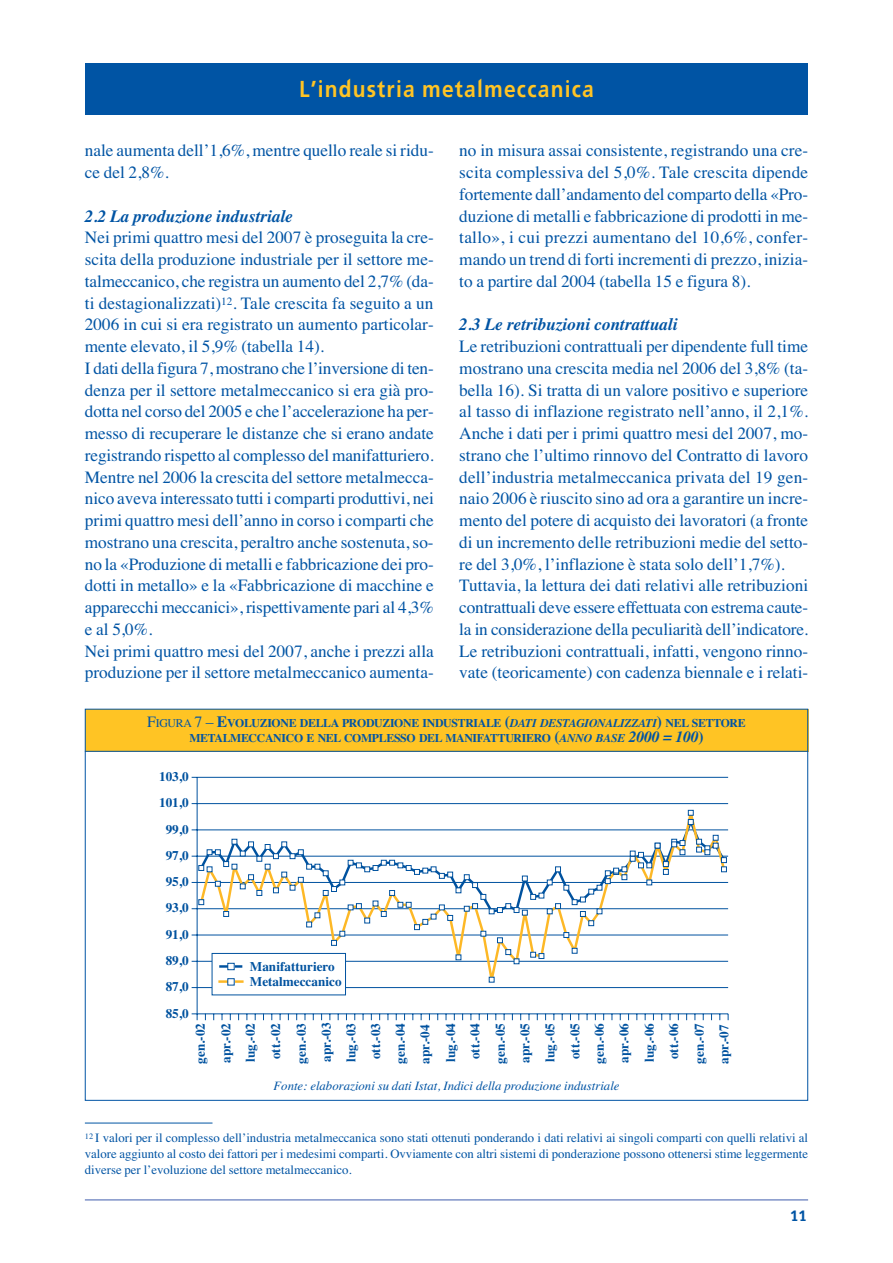
<style>
.page{position:relative;width:893px;height:1263px;background:#fff}
.page>*{position:absolute;margin:0;border:0;box-sizing:border-box;transform-origin:0 0}
.t1{font:23.1px "Freeway Demi";letter-spacing:.055em;color:#ffc424;scale:.91 1}
.t2{font:17.25px/21.8px "Times";color:#0054a4}
.t3{font:italic 700 17.25px "Times";color:#0054a4}
.t4{font:15px "Freeway Demi";color:#0054a4}
.t5{font:700 13.2px/24.9px "Times";color:#00529f;text-align:center}
.t6{font:12.75px/15.8px "Times";color:#0054a4;text-align:justify}
.t7{font:italic 12.75px "Times";color:#0054a4}
.t8{font:700 11.85px/15px "Times";letter-spacing:-.025em;color:#0054a4;text-align:center}
.s1{font-weight:400;font-size:15.75px}
.s2{font-weight:400}
.s3{font-size:15.75px}
.s4{font-style:italic}
.s5{font-style:italic;font-size:15.75px}
</style>
<div class="page">
<hr style="left:85px;top:1199px;width:723px;height:2px;background:#8093c8">
<div style="left:85px;top:709px;width:723px;height:42px;background:#ffc424"></div>
<hr style="left:192px;top:1013px;width:536px;height:1px;background:#00529f">
<hr style="left:197px;top:777px;width:1px;height:237px;background:#00529f">
<hr style="left:192px;top:987px;width:536px;height:1px;background:#00529f">
<hr style="left:192px;top:961px;width:536px;height:1px;background:#00529f">
<hr style="left:192px;top:935px;width:536px;height:1px;background:#00529f">
<hr style="left:192px;top:908px;width:536px;height:1px;background:#00529f">
<hr style="left:192px;top:882px;width:536px;height:1px;background:#00529f">
<hr style="left:192px;top:856px;width:536px;height:1px;background:#00529f">
<hr style="left:192px;top:829px;width:536px;height:1px;background:#00529f">
<hr style="left:192px;top:803px;width:536px;height:1px;background:#00529f">
<hr style="left:192px;top:777px;width:536px;height:1px;background:#00529f">
<svg style="left:198px;top:810px;width:529px;height:173px"></svg>
<svg style="left:489px;top:977px;width:5px;height:6px"></svg>
<svg style="left:198px;top:839px;width:487px;height:125px"></svg>
<svg style="left:688px;top:810px;width:5px;height:15px"></svg>
<svg style="left:696px;top:835px;width:30px;height:37px"></svg>
<div style="left:212px;top:953px;width:133px;height:42px;background:#fff"></div>
<div style="left:212px;top:953px;width:134px;height:42px;border:1px solid #00529f"></div>
<hr style="left:218px;top:980px;width:25px;height:3px;background:#fdb826">
<hr style="left:219px;top:965px;width:23px;height:3px;background:#00529f">
<div style="left:228px;top:963px;width:6px;height:7px;background:#fff"></div>
<div style="left:227px;top:963px;width:7px;height:7px;border:1px solid #00529f"></div>
<hr style="left:85px;top:751px;width:723px;height:1px;background:#0054a4">
<div style="left:85px;top:64px;width:722px;height:51px;background:#0054a4"></div>
<hr style="left:85px;top:1123px;width:127px;height:1px;background:#0054a4">
<h1 class="t1" style="left:299px;top:79px;width:325px">L’industria metalmeccanica</h1>
<p class="t2" style="left:85px;top:141px;width:350px">nale aumenta dell’1,6%, mentre quello reale si ridu&shy;ce del 2,8%.</p>
<p class="t3" style="left:85px;top:210px;width:209px">2.2 La produzione industriale</p>
<p class="t2" style="left:85px;top:228px;width:350px">Nei primi quattro mesi del 2007 è proseguita la cre&shy;scita della produzione industriale per il settore me&shy;talmeccanico, che registra un aumento del 2,7% (da&shy;ti destagionalizzati)<sup>12</sup>. Tale crescita fa seguito a un 2006 in cui si era registrato un aumento particolar&shy;mente elevato, il 5,9% (tabella 14).<br>I dati della figura 7, mostrano che l’inversione di ten&shy;denza per il settore metalmeccanico si era già pro&shy;dotta nel corso del 2005 e che l’accelerazione ha per&shy;messo di recuperare le distanze che si erano andate registrando rispetto al complesso del manifatturiero.<br>Mentre nel 2006 la crescita del settore metalmecca&shy;nico aveva interessato tutti i comparti produttivi, nei primi quattro mesi dell’anno in corso i comparti che mostrano una crescita, peraltro anche sostenuta, so&shy;no la «Produzione di metalli e fabbricazione dei pro&shy;dotti in metallo» e la «Fabbricazione di macchine e apparecchi meccanici», rispettivamente pari al 4,3% e al 5,0%.<br>Nei primi quattro mesi del 2007, anche i prezzi alla produzione per il settore metalmeccanico aumenta-</p>
<p class="t2" style="left:459px;top:141px;width:350px;text-align:justify">no in misura assai consistente, registrando una cre&shy;scita complessiva del 5,0%. Tale crescita dipende fortemente dall’andamento del comparto della «Pro&shy;duzione di metalli e fabbricazione di prodotti in me&shy;tallo», i cui prezzi aumentano del 10,6%, confer&shy;mando un trend di forti incrementi di prezzo, inizia&shy;to a partire dal 2004 (tabella 15 e figura 8).</p>
<p class="t3" style="left:459px;top:318px;width:220px">2.3 Le retribuzioni contrattuali</p>
<p class="t2" style="left:459px;top:337px;width:350px">Le retribuzioni contrattuali per dipendente full time mostrano una crescita media nel 2006 del 3,8% (ta&shy;bella 16). Si tratta di un valore positivo e superiore al tasso di inflazione registrato nell’anno, il 2,1%.<br>Anche i dati per i primi quattro mesi del 2007, mo&shy;strano che l’ultimo rinnovo del Contratto di lavoro dell’industria metalmeccanica privata del 19 gen&shy;naio 2006 è riuscito sino ad ora a garantire un incre&shy;mento del potere di acquisto dei lavoratori (a fronte di un incremento delle retribuzioni medie del setto&shy;re del 3,0%, l’inflazione è stata solo dell’1,7%).<br>Tuttavia, la lettura dei dati relativi alle retribuzioni contrattuali deve essere effettuata con estrema caute&shy;la in considerazione della peculiarità dell’indicatore.<br>Le retribuzioni contrattuali, infatti, vengono rinno&shy;vate (teoricamente) con cadenza biennale e i relati-</p>
<p class="t8" style="left:147px;top:716px;width:600px"><span class="s1">F</span><span class="s2">IGURA</span> <span class="s1">7 –</span> <span class="s3">E</span>VOLUZIONE DELLA PRODUZIONE INDUSTRIALE <span class="s3">(</span><span class="s4">DATI DESTAGIONALIZZATI</span><span class="s3">)</span> NEL SETTORE<br>METALMECCANICO E NEL COMPLESSO DEL MANIFATTURIERO <span class="s3">(</span><span class="s4">ANNO BASE</span> <span class="s5">2000 = 100</span><span class="s3">)</span></p>
<p class="t5" style="left:159px;top:765px;width:31px">103,0</p>
<p class="t5" style="left:159px;top:792px;width:31px">101,0</p>
<p class="t5" style="left:166px;top:818px;width:25px">99,0</p>
<p class="t5" style="left:166px;top:844px;width:25px">97,0</p>
<p class="t5" style="left:166px;top:870px;width:25px">95,0</p>
<p class="t5" style="left:166px;top:897px;width:25px">93,0</p>
<p class="t5" style="left:166px;top:923px;width:25px">91,0</p>
<p class="t5" style="left:166px;top:949px;width:25px">89,0</p>
<p class="t5" style="left:166px;top:976px;width:25px">87,0</p>
<p class="t5" style="left:166px;top:1002px;width:25px">85,0</p>
<p class="t5" style="left:250px;top:955px;width:86px">Manifatturiero</p>
<p class="t5" style="left:250px;top:970px;width:93px">Metalmeccanico</p>
<p class="t5" style="left:189px;top:1064px;width:43px;rotate:-90deg">gen.-02 apr.-02 lug.-02 ott.-02 gen.-03 apr.-03 lug.-03 ott.-03 gen.-04 apr.-04 lug.-04 ott.-04 gen.-05 apr.-05 lug.-05 ott.-05 gen.-06 apr.-06 lug.-06</p>
<p class="t5" style="left:662px;top:1064px;width:42px;rotate:-90deg">ott.-06 gen.-07 apr.-07</p>
<p class="t7" style="left:273px;top:1081px;width:347px">Fonte: elaborazioni su dati Istat, Indici della produzione industriale</p>
<p class="t6" style="left:85px;top:1131px;width:724px"><sup>12</sup> I valori per il complesso dell’industria metalmeccanica sono stati ottenuti ponderando i dati relativi ai singoli comparti con quelli relativi al valore aggiunto al costo dei fattori per i medesimi comparti. Ovviamente con altri sistemi di ponderazione possono ottenersi stime leggermente diverse per l’evoluzione del settore metalmeccanico.</p>
<p class="t4" style="left:789px;top:1209px;width:18px">11</p>
</div>
